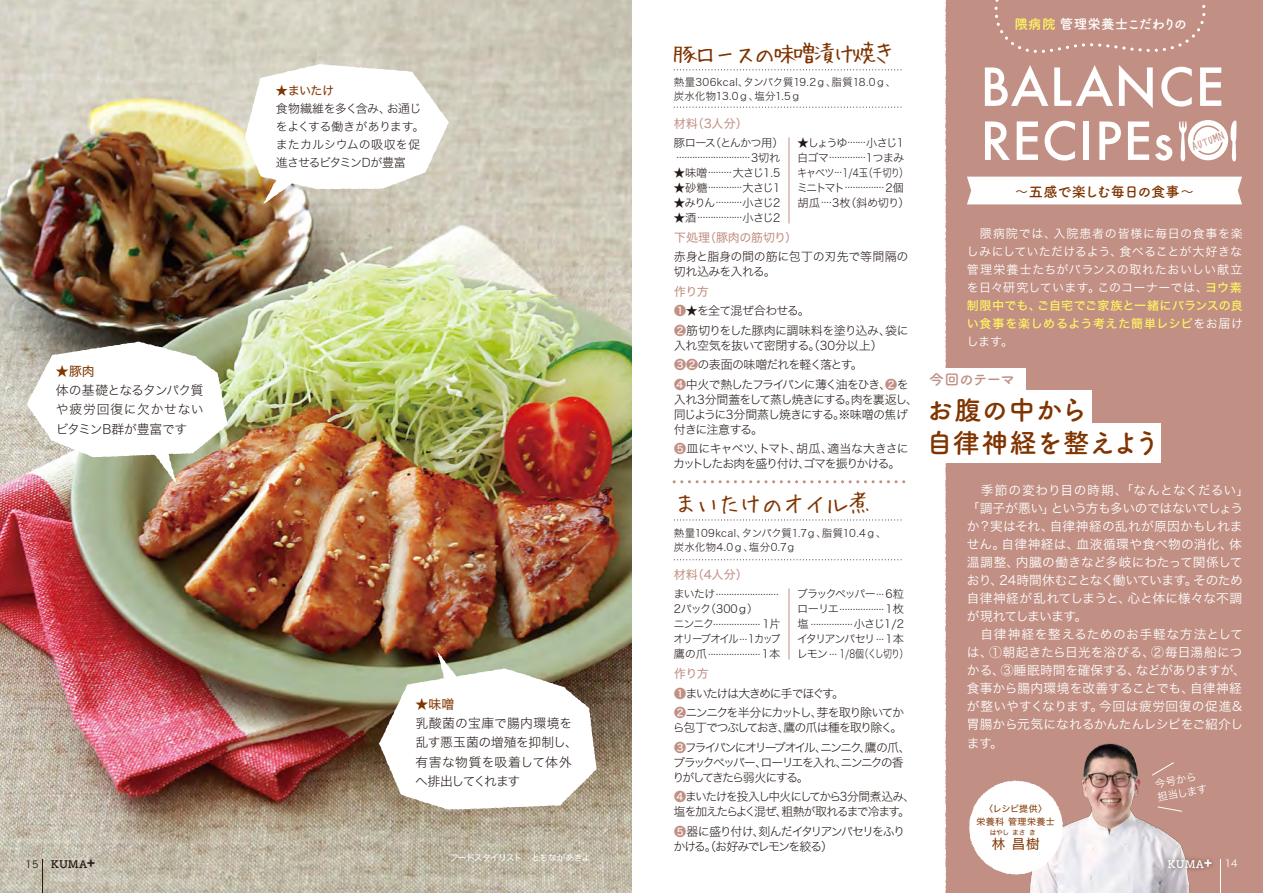
<style>
.page{position:relative;width:1263px;height:893px;background:#fff}
.page>*{position:absolute;margin:0;border:0;box-sizing:border-box;transform-origin:0 0}
.t1{font:500 51px/54px "Futura";letter-spacing:.02em;color:#fff}
.t2{font:700 27px/33px "Tsuku A Rd Gothic";letter-spacing:-.01em;color:#803400}
.t3{font:24px "Hui Font";letter-spacing:-.17em;color:#803400}
.t4{font:24px "Hui Font";letter-spacing:-.1em;color:#803400}
.t5{font:700 15px "Tsuku A Rd Gothic";letter-spacing:-.08em;color:#c18f83}
.t6{font:700 14.25px "Tsuku A Rd Gothic";letter-spacing:-.035em;color:#803400}
.t7{font:700 13.5px "Tsuku A Rd Gothic";letter-spacing:.02em;color:#fff}
.t8{font:13.5px "Hira Kaku Std W4";color:#803400}
.t9{font:12.75px/18px "Hira Kaku Std W3";color:#fff}
.t10{font:12.75px/19.2px "Hira Kaku Std W2";letter-spacing:-.005em;color:#221815;text-align:justify}
.t11{font:12.75px "Hira Kaku Std W4";color:#803400}
.t12{font:12px/15px "Hira Kaku Std W2";letter-spacing:-.09em;color:#221815}
.t13{font:12px/18px "Hira Kaku Std W3";letter-spacing:.035em;color:#fff;text-align:justify}
.t14{font:12px/15px "Hira Kaku Std W2";letter-spacing:-.115em;color:#221815}
.t15{font:12px/18px "Hira Kaku Std W2";letter-spacing:-.04em;color:#221815}
.t16{font:12px/19.5px "Hira Kaku Std W2";letter-spacing:-.14em;color:#221815}
.t17{font:12px/18px "Hira Kaku Std W5";letter-spacing:.03em;color:#fff462}
.t18{font:12px/19.5px "Hira Kaku Std W2";letter-spacing:-.12em;color:#221815}
.t19{font:12px/15px "Hira Kaku Std W2";letter-spacing:-.15em;color:#221815}
.t20{font:12px/19.5px "Hira Kaku Std W2";letter-spacing:-.055em;color:#221815}
.t21{font:12px/15px "Hira Kaku Std W2";letter-spacing:-.025em;color:#221815}
.t22{font:12px "Hira Kaku Std W4";letter-spacing:-.03em;color:#c18f83}
.t23{font:12px "Hira Kaku Std W4";letter-spacing:-.01em;color:#c18f83}
.t24{font:12px "Hui Font";color:#c18f83}
.t25{font:12px "Hira Kaku Std W4";color:#803400}
.t26{font:11.25px/18px "Hira Kaku Std W2";letter-spacing:-.09em;color:#221815}
.t27{font:11.25px/10.5px "Hira Kaku Std W2";letter-spacing:-.055em;color:#221815}
.t28{font:11.25px/18px "Hira Kaku Std W2";letter-spacing:-.13em;color:#221815}
.t29{font:11.25px/10.5px "Hira Kaku Std W2";letter-spacing:-.115em;color:#221815;scale:.9 1}
.t30{font:11.25px/12px "Hira Kaku Std W2";letter-spacing:-.11em;color:#221815}
.t31{font:11.25px/18px "Hira Kaku Std W2";letter-spacing:-.14em;color:#221815}
.t32{font:10.5px/13.5px "Hira Kaku Std W2";letter-spacing:-.015em;color:#221815}
.t33{font:10.5px/13.5px "Hira Kaku Std W3";color:#fff}
.t34{font:700 10.5px "Tsuku B Rd Gothic";color:#221815}
.t35{font:700 10.5px "Tsuku B Rd Gothic";color:#fff}
.t36{font:9.75px "Hira Kaku Std W3";color:#fff}
.t37{font:9.75px "Hira Kaku Std W3";color:#221815}
.t38{font:9px "Hira Kaku Std W4";letter-spacing:-.095em;color:#fff}
.t39{font:9px/13.5px "Hira Kaku Std W4";letter-spacing:.05em;color:#803400;text-align:center}
.t40{font:6.75px "Hira Kaku Std W4";color:#803400}
.s1{font-family:"Hira Kaku Std W5";color:#c18f83}
.s2{font-family:"Koz Go Pr 6 N"}
.s3{color:#fff462}
.s4{font-family:"Hira Kaku Std W5";color:#fff462}
.s5{font-family:"Hira Kaku Std W3";color:#fff}
.s6{font-size:16.5px}
</style>
<div class="page">
<div style="left:945px;top:0;width:318px;height:893px;background:#c18f83"></div>
<img style="left:0;top:0;width:631px;height:893px">
<svg style="left:967px;top:177px;width:275px;height:27px"></svg>
<div style="left:994px;top:0;width:216px;height:59px;background:#c18f83"></div>
<svg style="left:1179px;top:120px;width:58px;height:42px"></svg>
<div style="left:933px;top:368px;width:92px;height:24px;background:#fff"></div>
<div style="left:889px;top:390px;width:202px;height:40px;background:#fff"></div>
<div style="left:889px;top:423px;width:271px;height:40px;background:#fff"></div>
<img style="left:1020px;top:733px;width:181px;height:160px">
<svg style="left:969px;top:780px;width:94px;height:94px"></svg>
<svg style="left:245px;top:64px;width:204px;height:141px"></svg>
<svg style="left:27px;top:342px;width:201px;height:142px"></svg>
<svg style="left:379px;top:651px;width:218px;height:158px"></svg>
<svg style="left:674px;top:520px;width:228px;height:1px"></svg>
<svg style="left:674px;top:559px;width:228px;height:1px"></svg>
<svg style="left:674px;top:480px;width:230px;height:3px"></svg>
<svg style="left:674px;top:107px;width:228px;height:1px"></svg>
<svg style="left:674px;top:69px;width:228px;height:1px"></svg>
<hr style="left:789px;top:588px;width:1px;height:71px;background:#c18f83">
<hr style="left:789px;top:137px;width:1px;height:87px;background:#c18f83">
<svg style="left:1151px;top:762px;width:23px;height:14px"></svg>
<svg style="left:1157px;top:806px;width:26px;height:6px"></svg>
<hr style="left:42px;top:859px;width:1px;height:34px;background:#221815">
<hr style="left:1220px;top:859px;width:1px;height:34px;background:#fff">
<img style="left:1161px;top:846px;width:59px;height:35px">
<p class="t25" style="left:276px;top:82px;width:60px">★まいたけ</p>
<p class="t15" style="left:276px;top:99px;width:150px">食物繊維を多く含み、お通じをよくする働きがあります。またカルシウムの吸収を促進させるビタミンDが豊富</p>
<p class="t11" style="left:56px;top:362px;width:40px">★豚肉</p>
<p class="t10" style="left:56px;top:381px;width:149px">体の基礎となるタンパク質や疲労回復に欠かせないビタミンB群が豊富です</p>
<p class="t11" style="left:415px;top:694px;width:41px">★味噌</p>
<p class="t10" style="left:415px;top:713px;width:164px;text-align:left">乳酸菌の宝庫で腸内環境を乱す悪玉菌の増殖を抑制し、有害な物質を吸着して体外へ排出してくれます</p>
<h3 class="t3" style="left:673px;top:38px;width:224px">豚ロースの味噌漬け焼き</h3>
<p class="t32" style="left:674px;top:75px;width:224px">熱量306kcal、タンパク質19.2ｇ、脂質18.0ｇ、炭水化物13.0ｇ、塩分1.5ｇ</p>
<p class="t22" style="left:674px;top:114px;width:75px">材料（3人分）</p>
<p class="t27" style="left:674px;top:137px;width:111px">豚ロース（とんかつ用）............................3切れ</p>
<p class="t26" style="left:674px;top:161px;width:108px">★味噌.........大さじ1.5</p>
<p class="t26" style="left:674px;top:174px;width:108px">★砂糖.............大さじ1</p>
<p class="t26" style="left:674px;top:189px;width:108px">★みりん..........小さじ2</p>
<p class="t26" style="left:674px;top:204px;width:108px">★酒.................小さじ2</p>
<p class="t26" style="left:797px;top:137px;width:109px;line-height:10.5px">★しょうゆ.......小さじ1白ゴマ..............1つまみ</p>
<p class="t29" style="left:797px;top:167px;width:126px">キャベツ...1/4玉（千切り）ミニトマト...............2個</p>
<p class="t26" style="left:798px;top:194px;width:113px">胡瓜....3枚（斜め切り）</p>
<p class="t23" style="left:674px;top:228px;width:125px">下処理（豚肉の筋切り）</p>
<p class="t21" style="left:674px;top:249px;width:236px">赤身と脂身の間の筋に包丁の刃先で等間隔の切れ込みを入れる。</p>
<p class="t22" style="left:674px;top:282px;width:36px">作り方</p>
<p class="t20" style="left:674px;top:301px;width:236px"><span class="s1">❶</span><span class="s2">★</span>を全て混ぜ合わせる。<br><span class="s1">❷</span>筋切りをした豚肉に調味料を塗り込み、袋に</p>
<p class="t12" style="left:674px;top:335px;width:236px;line-height:19.5px">入れ空気を抜いて密閉する。（30分以上）<br><span class="s1">❸❷</span>の表面の味噌だれを軽く落とす。<br><span class="s1">❹</span>中火で熱したフライパンに薄く油をひき、<span class="s1">❷</span>を</p>
<p class="t12" style="left:674px;top:392px;width:246px">入れ3分間蓋をして蒸し焼きにする。肉を裏返し、同じように3分間蒸し焼きにする。※味噌の焦げ付きに注意する。</p>
<p class="t12" style="left:673px;top:441px;width:237px"><span class="s1">❺</span>皿にキャベツ、トマト、胡瓜、適当な大きさにカットしたお肉を盛り付け、ゴマを振りかける。</p>
<h3 class="t4" style="left:674px;top:488px;width:198px">まいたけのオイル煮</h3>
<p class="t32" style="left:674px;top:526px;width:214px">熱量109kcal、タンパク質1.7ｇ、脂質10.4ｇ、炭水化物4.0ｇ、塩分0.7ｇ</p>
<p class="t22" style="left:674px;top:565px;width:75px">材料（4人分）</p>
<p class="t26" style="left:673px;top:582px;width:107px">まいたけ........................<br>2パック（300ｇ）</p>
<p class="t28" style="left:673px;top:612px;width:109px">ニンニク.................. 1片オリーブオイル ... 1カップ</p>
<p class="t26" style="left:674px;top:642px;width:108px">鷹の爪....................1本</p>
<p class="t30" style="left:797px;top:588px;width:109px">ブラックペッパー... 6粒ローリエ.................1枚</p>
<p class="t31" style="left:797px;top:612px;width:108px">塩 ................小さじ1/2イタリアンパセリ ... 1本</p>
<p class="t26" style="left:797px;top:645px;width:113px">レモン ... 1/8個（くし切り）</p>
<p class="t22" style="left:674px;top:664px;width:36px">作り方</p>
<p class="t18" style="left:674px;top:683px;width:232px"><span class="s1">❶</span>まいたけは大きめに手でほぐす。<br><span class="s1">❷</span>ニンニクを半分にカットし、芽を取り除いてか</p>
<p class="t16" style="left:673px;top:717px;width:239px">ら包丁でつぶしておき、鷹の爪は種を取り除く。<br><span class="s1">❸</span>フライパンにオリーブオイル、ニンニク、鷹の爪、</p>
<p class="t19" style="left:673px;top:754px;width:233px">ブラックぺッパー、ローリエを入れ、ニンニクの香りがしてきたら弱火にする。</p>
<p class="t14" style="left:674px;top:789px;width:243px"><span class="s1">❹</span>まいたけを投入し中火にしてから3分間煮込み、塩を加えたらよく混ぜ、粗熱が取れるまで冷ます。</p>
<p class="t14" style="left:673px;top:823px;width:233px"><span class="s1">❺</span>器に盛り付け、刻んだイタリアンパセリをふりかける。（お好みでレモンを絞る）</p>
<p class="t7" style="left:1014px;top:14px;width:174px"><span class="s3">隈病院</span> 管理栄養士こだわりの</p>
<h1 class="t1" style="left:980px;top:59px;width:246px">BALANCE<br>RECIPEs</h1>
<p class="t6" style="left:1014px;top:180px;width:181px">～五感で楽しむ毎日の食事～</p>
<p class="t24" style="left:1189px;top:139px;width:36px;rotate:-20deg">AUTUMN</p>
<p class="t13" style="left:967px;top:225px;width:277px">　隈病院では、入院患者の皆様に毎日の食事を楽しみにしていただけるよう、食べることが大好きな管理栄養士たちがバランスの取れたおいしい献立を日々研究しています。このコーナーでは、<span class="s4">ヨウ素</span></p>
<p class="t17" style="left:967px;top:297px;width:278px">制限中でも、ご自宅でご家族と一緒にバランスの良い食事を楽しめるよう考えた簡単レシピ<span class="s5">をお届け</span></p>
<p class="t13" style="left:967px;top:333px;width:48px">します。</p>
<p class="t5" style="left:929px;top:368px;width:87px">今回のテーマ</p>
<h2 class="t2" style="left:926px;top:392px;width:236px">お腹の中から<br>自律神経を整えよう</h2>
<p class="t9" style="left:967px;top:481px;width:284px">　季節の変わり目の時期、「なんとなくだるい」「調子が悪い」という方も多いのではないでしょうか？実はそれ、自律神経の乱れが原因かもしれません。自律神経は、血液循環や食べ物の消化、体温調整、内臓の働きなど多岐にわたって関係しており、24時間休むことなく働いています。そのため自律神経が乱れてしまうと、心と体に様々な不調が現れてしまいます。<br>　自律神経を整えるためのお手軽な方法としては、①朝起きたら日光を浴びる、②毎日湯船につかる、③睡眠時間を確保する、などがありますが、食事から腸内環境を改善することでも、自律神経が整いやすくなります。今回は疲労回復の促進&amp;胃腸から元気になれるかんたんレシピをご紹介します。</p>
<p class="t39" style="left:976px;top:801px;width:80px">〈レシピ提供〉<br>栄養科 管理栄養士</p>
<p class="t8" style="left:992px;top:833px;width:49px">林 昌樹</p>
<p class="t40" style="left:990px;top:828px;width:48px">はやし まさ き</p>
<p class="t33" style="left:1154px;top:777px;width:52px;rotate:-10deg">今号から担当します</p>
<p class="t38" style="left:449px;top:851px;width:143px">フードスタイリスト　ともながあきよ</p>
<p class="t37" style="left:26px;top:856px;width:15px">15</p>
<p class="t35" style="left:1168px;top:855px;width:46px">KUMA<span class="s6">+</span></p>
<p class="t34" style="left:51px;top:855px;width:46px">KUMA<span class="s6">+</span></p>
<p class="t36" style="left:1225px;top:856px;width:15px">14</p>
</div>
